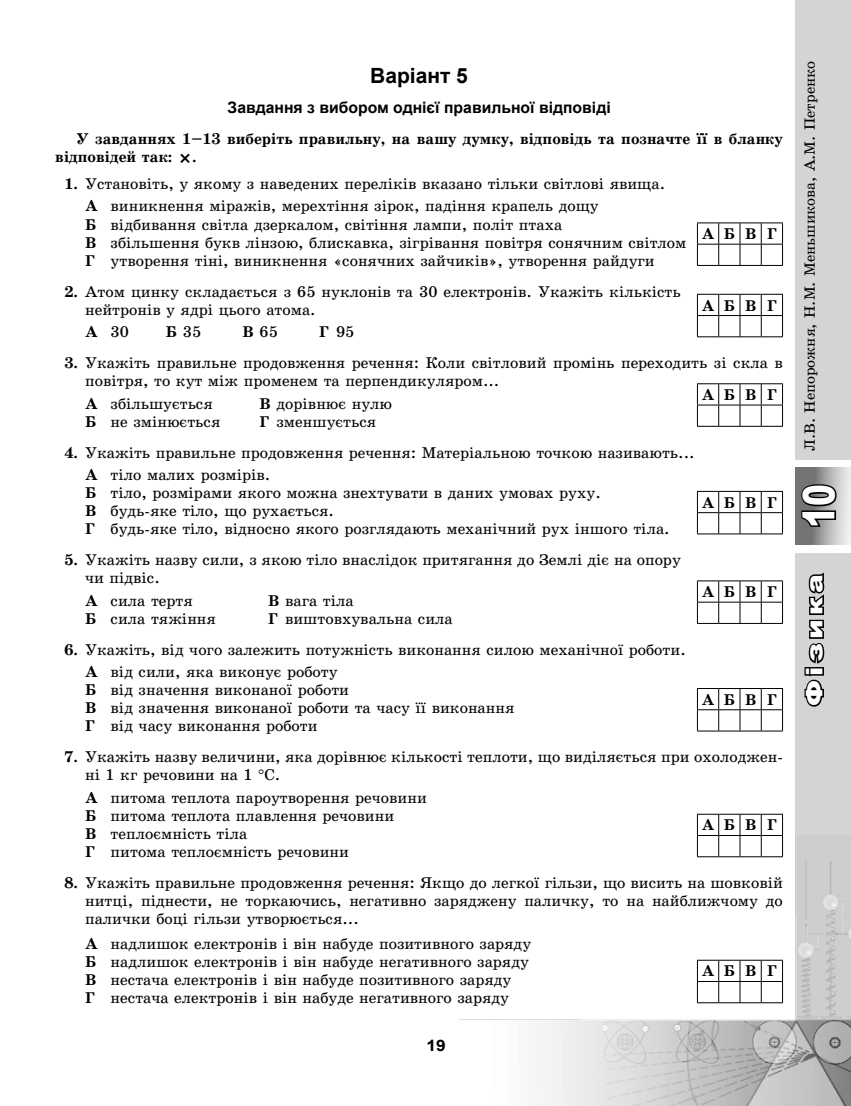
<style>
.page{position:relative;width:851px;height:1106px;background:#fff}
.page>*{position:absolute;margin:0;border:0;box-sizing:border-box;transform-origin:0 0}
.t1{font:900 43.5px "Arial";color:#fff;scale:.75 1}
.t2{font:900 22.95px "Arial";letter-spacing:.15em;color:#fff;scale:1.22 1}
.Variant{font:700 21px "Arial";color:#000}
.Vidpovid_ABVG{font:15.75px/18.1px "School Book Alx";color:#000}
.Zavdannya_umova_zaga{font:700 15.75px/18.1px "School Book Alx";color:#000}
.Vidpovid_ABVG_v_ryad{font:15.75px "School Book Alx";color:#000}
.Zavdannya_zagolovok{font:700 15.75px "Arial";color:#000}
.Zavdannya_zagolovok-2{font:700 15.75px "Arial";color:#000;scale:1.1 1}
.t3{font:15px "School Book Alx";color:#000}
.s1{font-weight:700}
</style>
<div class="page">
<div style="left:795px;top:553px;width:55px;height:553px;background:#d4d4d4"></div>
<svg style="left:804px;top:572px;width:21px;height:135px"></svg>
<div style="left:795px;top:0;width:55px;height:459px;background:#d4d4d4"></div>
<svg style="left:795px;top:468px;width:55px;height:76px;background:#aeaeae"></svg>
<svg style="left:798px;top:482px;width:40px;height:46px;background:#5d5d5d"></svg>
<img style="left:459px;top:836px;width:391px;height:270px">
<svg style="left:697px;top:222px;width:86px;height:44px"></svg>
<svg style="left:697px;top:294px;width:86px;height:43px"></svg>
<svg style="left:697px;top:383px;width:86px;height:44px"></svg>
<svg style="left:697px;top:491px;width:86px;height:43px"></svg>
<svg style="left:697px;top:580px;width:86px;height:44px"></svg>
<svg style="left:697px;top:688px;width:86px;height:43px"></svg>
<svg style="left:697px;top:814px;width:86px;height:43px"></svg>
<svg style="left:697px;top:959px;width:86px;height:44px"></svg>
<p class="Variant" style="left:370px;top:62px;width:99px">Варіант 5</p>
<p class="Zavdannya_zagolovok" style="left:227px;top:97px;width:384px">Завдання з вибором однієї правильної відповіді</p>
<p class="Zavdannya_umova_zaga" style="left:55px;top:130px;width:729px;text-indent:21px">У завданнях 1–13 виберіть правильну, на вашу думку, відповідь та позначте її в бланку відповідей так: .</p>
<p class="Vidpovid_ABVG" style="left:64px;top:175px;width:602px"><span class="s1">1.</span> Установіть, у якому з наведених переліків вказано тільки світлові явища.</p>
<p class="Vidpovid_ABVG" style="left:85px;top:197px;width:515px"><span class="s1">А</span> виникнення міражів, мерехтіння зірок, падіння крапель дощу</p>
<p class="Vidpovid_ABVG" style="left:85px;top:215px;width:478px"><span class="s1">Б</span> відбивання світла дзеркалом, світіння лампи, політ птаха</p>
<p class="Vidpovid_ABVG" style="left:85px;top:233px;width:603px"><span class="s1">В</span> збільшення букв лінзою, блискавка, зігрівання повітря сонячним світлом</p>
<p class="Vidpovid_ABVG" style="left:85px;top:251px;width:571px"><span class="s1">Г</span> утворення тіні, виникнення «сонячних зайчиків», утворення райдуги</p>
<p class="Vidpovid_ABVG" style="left:85px;top:282px;width:597px;text-indent:-21px"><span class="s1">2.</span> Атом цинку складається з 65 нуклонів та 30 електронів. Укажіть кількість нейтронів у ядрі цього атома.</p>
<p class="Vidpovid_ABVG_v_ryad" style="left:85px;top:323px;width:45px"><span class="s1">А</span> 30</p>
<p class="Vidpovid_ABVG_v_ryad" style="left:166px;top:323px;width:37px"><span class="s1">Б</span> 35</p>
<p class="Vidpovid_ABVG_v_ryad" style="left:242px;top:323px;width:37px"><span class="s1">В</span> 65</p>
<p class="Vidpovid_ABVG_v_ryad" style="left:319px;top:323px;width:37px"><span class="s1">Г</span> 95</p>
<p class="Vidpovid_ABVG" style="left:85px;top:354px;width:699px;text-indent:-21px"><span class="s1">3.</span> Укажіть правильне продовження речення: Коли світловий промінь переходить зі скла в повітря, то кут між променем та перпендикуляром...</p>
<p class="Vidpovid_ABVG_v_ryad" style="left:85px;top:395px;width:129px"><span class="s1">А</span> збільшується</p>
<p class="Vidpovid_ABVG_v_ryad" style="left:259px;top:395px;width:134px"><span class="s1">В</span> дорівнює нулю</p>
<p class="Vidpovid_ABVG_v_ryad" style="left:85px;top:413px;width:137px"><span class="s1">Б</span> не змінюється</p>
<p class="Vidpovid_ABVG_v_ryad" style="left:259px;top:413px;width:118px"><span class="s1">Г</span> зменшується</p>
<p class="Vidpovid_ABVG" style="left:64px;top:443px;width:631px"><span class="s1">4.</span> Укажіть правильне продовження речення: Матеріальною точкою називають...</p>
<p class="Vidpovid_ABVG" style="left:85px;top:466px;width:187px"><span class="s1">А</span> тіло малих розмірів.</p>
<p class="Vidpovid_ABVG" style="left:85px;top:484px;width:517px"><span class="s1">Б</span> тіло, розмірами якого можна знехтувати в даних умовах руху.</p>
<p class="Vidpovid_ABVG" style="left:85px;top:502px;width:250px"><span class="s1">В</span> будь-яке тіло, що рухається.</p>
<p class="Vidpovid_ABVG" style="left:85px;top:520px;width:586px"><span class="s1">Г</span> будь-яке тіло, відносно якого розглядають механічний рух іншого тіла.</p>
<p class="Vidpovid_ABVG" style="left:85px;top:551px;width:597px;text-indent:-21px"><span class="s1">5.</span> Укажіть назву сили, з якою тіло внаслідок притягання до Землі діє на опору чи підвіс.</p>
<p class="Vidpovid_ABVG_v_ryad" style="left:85px;top:592px;width:109px"><span class="s1">А</span> сила тертя</p>
<p class="Vidpovid_ABVG_v_ryad" style="left:268px;top:592px;width:87px"><span class="s1">В</span> вага тіла</p>
<p class="Vidpovid_ABVG_v_ryad" style="left:85px;top:610px;width:132px"><span class="s1">Б</span> сила тяжіння</p>
<p class="Vidpovid_ABVG_v_ryad" style="left:268px;top:610px;width:186px"><span class="s1">Г</span> виштовхувальна сила</p>
<p class="Vidpovid_ABVG" style="left:64px;top:640px;width:622px"><span class="s1">6.</span> Укажіть, від чого залежить потужність виконання силою механічної роботи.</p>
<p class="Vidpovid_ABVG" style="left:85px;top:663px;width:254px"><span class="s1">А</span> від сили, яка виконує роботу</p>
<p class="Vidpovid_ABVG" style="left:85px;top:681px;width:265px"><span class="s1">Б</span> від значення виконаної роботи</p>
<p class="Vidpovid_ABVG" style="left:85px;top:699px;width:431px"><span class="s1">В</span> від значення виконаної роботи та часу її виконання</p>
<p class="Vidpovid_ABVG" style="left:85px;top:717px;width:234px"><span class="s1">Г</span> від часу виконання роботи</p>
<p class="Vidpovid_ABVG" style="left:85px;top:748px;width:699px;text-indent:-21px"><span class="s1">7.</span> Укажіть назву величини, яка дорівнює кількості теплоти, що виділяється при охолоджен&shy;ні 1 кг речовини на 1 С.</p>
<p class="Vidpovid_ABVG" style="left:85px;top:788px;width:343px"><span class="s1">А</span> питома теплота пароутворення речовини</p>
<p class="Vidpovid_ABVG" style="left:85px;top:806px;width:310px"><span class="s1">Б</span> питома теплота плавлення речовини</p>
<p class="Vidpovid_ABVG" style="left:85px;top:824px;width:164px"><span class="s1">В</span> теплоємність тіла</p>
<p class="Vidpovid_ABVG" style="left:85px;top:843px;width:265px"><span class="s1">Г</span> питома теплоємність речовини</p>
<p class="Vidpovid_ABVG" style="left:85px;top:873px;width:699px;text-align:justify;text-indent:-21px"><span class="s1">8.</span> Укажіть правильне продовження речення: Якщо до легкої гільзи, що висить на шовковій нитці, піднести, не торкаючись, негативно заряджену паличку, то на найближчому до палички боці гільзи утворюється...</p>
<p class="Vidpovid_ABVG" style="left:85px;top:934px;width:447px"><span class="s1">А</span> надлишок електронів і він набуде позитивного заряду</p>
<p class="Vidpovid_ABVG" style="left:85px;top:952px;width:445px"><span class="s1">Б</span> надлишок електронів і він набуде негативного заряду</p>
<p class="Vidpovid_ABVG" style="left:85px;top:970px;width:427px"><span class="s1">В</span> нестача електронів і він набуде позитивного заряду</p>
<p class="Vidpovid_ABVG" style="left:85px;top:989px;width:425px"><span class="s1">Г</span> нестача електронів і він набуде негативного заряду</p>
<p class="Zavdannya_umova_zaga" style="left:701px;top:225px;width:77px">АБВГ</p>
<p class="Zavdannya_umova_zaga" style="left:701px;top:296px;width:77px">АБВГ</p>
<p class="Zavdannya_umova_zaga" style="left:701px;top:386px;width:77px">АБВГ</p>
<p class="Zavdannya_umova_zaga" style="left:701px;top:493px;width:77px">АБВГ</p>
<p class="Zavdannya_umova_zaga" style="left:701px;top:583px;width:77px">АБВГ</p>
<p class="Zavdannya_umova_zaga" style="left:701px;top:690px;width:77px">АБВГ</p>
<p class="Zavdannya_umova_zaga" style="left:701px;top:816px;width:77px">АБВГ</p>
<p class="Zavdannya_umova_zaga" style="left:701px;top:962px;width:77px">АБВГ</p>
<p class="Zavdannya_zagolovok-2" style="left:426px;top:1034px;width:19px">19</p>
<p class="t3" style="left:801px;top:451px;width:391px;rotate:-90deg">Л.В. Непорожня, Н.М. Меньшикова, А.М. Петренко</p>
<h1 class="t1" style="left:787px;top:528px;width:60px;rotate:-90deg">10</h1>
<h2 class="t2" style="left:797px;top:706px;width:110px;rotate:-90deg">Фізика</h2>
</div>
